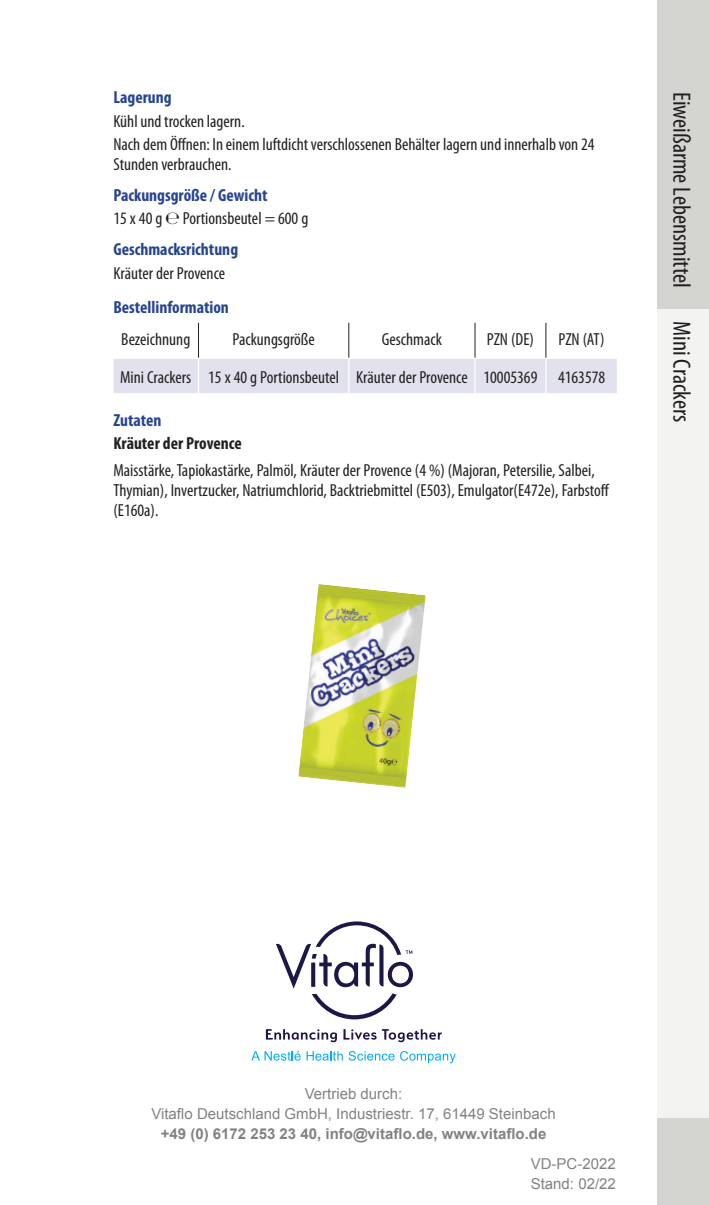
<style>
.page{position:relative;width:709px;height:1205px;background:#fff}
.page>*{position:absolute;margin:0;border:0;box-sizing:border-box;transform-origin:0 0}
.t1{font:condensed 25px "Myriad Pro";color:#231f20}
.t2{font:condensed 17.5px/23.5px "Myriad Pro";color:#231f20}
.t3{font:700 condensed 17.5px "Myriad Pro";color:#274490}
.t4{font:700 condensed 17.5px "Myriad Pro";color:#231f20}
.t5{font:15px/20px "Arial";color:#808285}
.t6{font:700 15px "Arial";color:#808285}
.s1{font-weight:700;color:#274490}
.s2{font-weight:300;font-stretch:normal}
</style>
<div class="page">
<img style="left:298px;top:584px;width:128px;height:204px">
<div style="left:113px;top:359px;width:504px;height:34px;background:#e2e2ef"></div>
<hr style="left:198px;top:359px;width:1px;height:34px;background:#fff">
<hr style="left:348px;top:359px;width:1px;height:34px;background:#fff">
<hr style="left:474px;top:359px;width:1px;height:34px;background:#fff">
<hr style="left:545px;top:359px;width:1px;height:34px;background:#fff">
<hr style="left:198px;top:323px;width:1px;height:35px;background:#231f20">
<hr style="left:348px;top:323px;width:1px;height:35px;background:#231f20">
<hr style="left:474px;top:323px;width:1px;height:35px;background:#231f20">
<hr style="left:545px;top:323px;width:1px;height:35px;background:#231f20">
<div style="left:657px;top:309px;width:52px;height:809px;background:#f3f3f2"></div>
<div style="left:657px;top:1118px;width:52px;height:87px;background:#d4d4d0"></div>
<div style="left:657px;top:0;width:52px;height:309px;background:#d4d4d0"></div>
<svg style="left:266px;top:1029px;width:71px;height:13px"></svg>
<svg style="left:343px;top:1029px;width:33px;height:10px"></svg>
<svg style="left:382px;top:1029px;width:60px;height:13px"></svg>
<svg style="left:251px;top:1051px;width:143px;height:9px"></svg>
<svg style="left:400px;top:1051px;width:56px;height:12px"></svg>
<svg style="left:276px;top:921px;width:137px;height:98px"></svg>
<p class="t3" style="left:113px;top:86px;width:60px">Lagerung</p>
<p class="t2" style="left:113px;top:109px;width:482px">Kühl und trocken lagern.<br>Nach dem Öffnen: In einem luftdicht verschlossenen Behälter lagern und innerhalb von 24</p>
<p class="t2" style="left:113px;top:152px;width:120px">Stunden verbrauchen.</p>
<p class="t2" style="left:113px;top:183px;width:196px"><span class="s1">Packungsgröße / Gewicht<br></span>15 x 40 g <span class="s2">℮</span> Portionsbeutel = 600 g</p>
<p class="t3" style="left:113px;top:238px;width:126px">Geschmacksrichtung</p>
<p class="t2" style="left:113px;top:261px;width:113px">Kräuter der Provence</p>
<p class="t3" style="left:113px;top:296px;width:117px">Bestellinformation</p>
<p class="t2" style="left:121px;top:327px;width:70px">Bezeichnung</p>
<p class="t2" style="left:233px;top:327px;width:84px">Packungsgröße</p>
<p class="t2" style="left:382px;top:327px;width:62px">Geschmack</p>
<p class="t2" style="left:487px;top:327px;width:48px">PZN (DE)</p>
<p class="t2" style="left:120px;top:321px;width:486px;line-height:37.2px;text-align:right">PZN (AT)<br>Mini Crackers 15 x 40 g Portionsbeutel Kräuter der Provence 10005369 4163578</p>
<p class="t3" style="left:113px;top:409px;width:50px">Zutaten</p>
<p class="t4" style="left:113px;top:432px;width:130px">Kräuter der Provence</p>
<p class="t2" style="left:113px;top:460px;width:497px;line-height:20px">Maisstärke, Tapiokastärke, Palmöl, Kräuter der Provence (4 %) (Majoran, Petersilie, Salbei,<br>Thymian), Invertzucker, Natriumchlorid, Backtriebmittel (E503), Emulgator(E472e), Farbstoff (E160a).</p>
<h1 class="t1" style="left:697px;top:92px;width:197px;rotate:90deg">Eiweißarme Lebensmittel</h1>
<h1 class="t1" style="left:697px;top:321px;width:103px;rotate:90deg">Mini Crackers</h1>
<p class="t5" style="left:151px;top:1084px;width:406px;text-align:center">Vertrieb durch:<br>Vitaflo Deutschland GmbH, Industriestr. 17, 61449 Steinbach</p>
<p class="t6" style="left:161px;top:1124px;width:387px">+49 (0) 6172 253 23 40, info@vitaflo.de, www.vitaflo.de</p>
<p class="t5" style="left:531px;top:1153px;width:87px">VD-PC-2022<br>Stand: 02/22</p>
</div>
